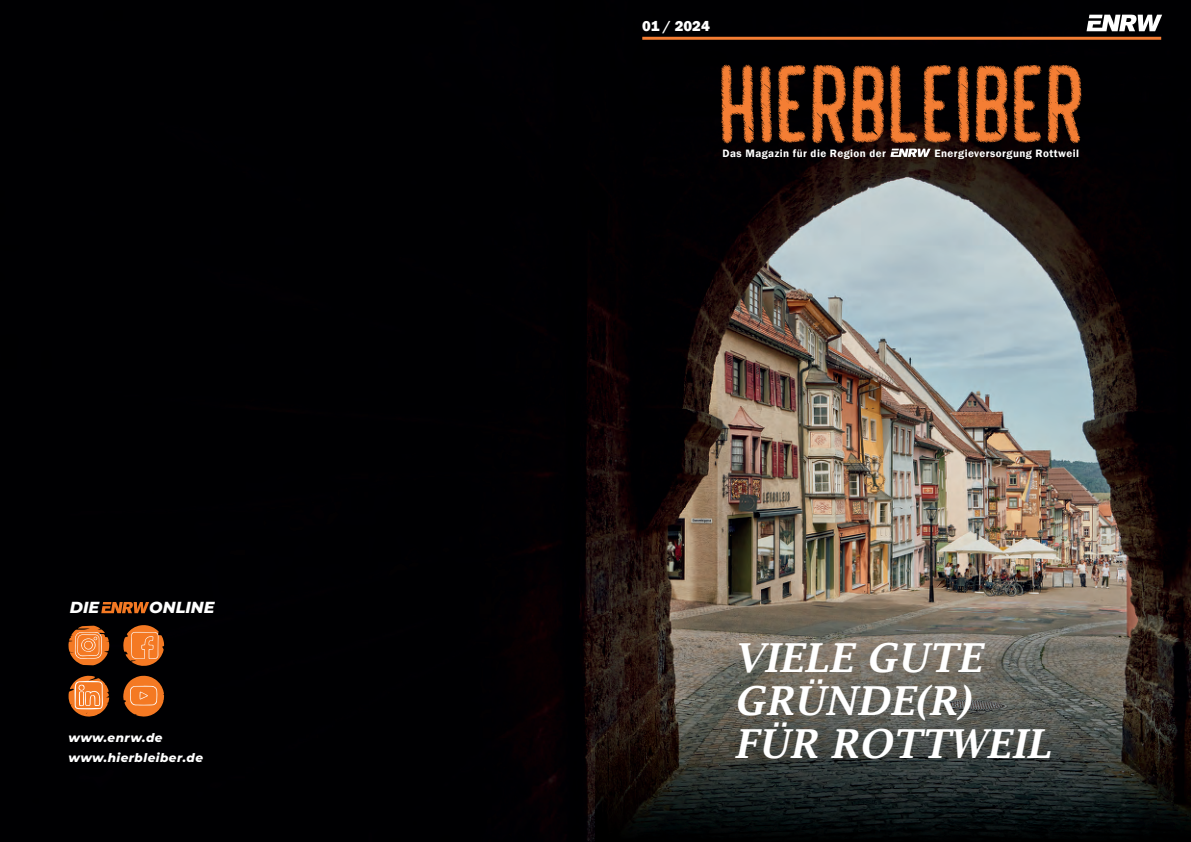
<style>
.page{position:relative;width:1191px;height:842px;background:#fff}
.page>*{position:absolute;margin:0;border:0;box-sizing:border-box;transform-origin:0 0}
.t1{font:italic 600 40px/43px "Lucida Bright";color:#fff}
.t2{font:italic 800 16px "Montserrat";color:#fff}
.t3{font:800 15px "Franklin Gothic";color:#fff}
.t4{font:italic 800 12px/20.4px "Montserrat";letter-spacing:.04em;color:#fff}
.t5{font:600 11px "Franklin Gothic";letter-spacing:.04em;color:#fff}
</style>
<div class="page">
<img style="left:0;top:0;width:1191px;height:842px">
<svg style="left:1086px;top:15px;width:76px;height:16px"></svg>
<hr style="left:642px;top:37px;width:519px;height:3px;background:#f47e34">
<svg style="left:721px;top:64px;width:33px;height:79px"></svg>
<svg style="left:760px;top:66px;width:12px;height:77px"></svg>
<svg style="left:778px;top:65px;width:28px;height:78px"></svg>
<svg style="left:812px;top:65px;width:34px;height:78px"></svg>
<svg style="left:852px;top:66px;width:32px;height:77px"></svg>
<svg style="left:890px;top:65px;width:27px;height:78px"></svg>
<svg style="left:923px;top:65px;width:28px;height:78px"></svg>
<svg style="left:957px;top:66px;width:12px;height:77px"></svg>
<svg style="left:975px;top:66px;width:32px;height:77px"></svg>
<svg style="left:1013px;top:65px;width:28px;height:78px"></svg>
<svg style="left:1047px;top:65px;width:34px;height:78px"></svg>
<svg style="left:890px;top:149px;width:40px;height:8px"></svg>
<img style="left:595px;top:699px;width:596px;height:143px">
<svg style="left:123px;top:675px;width:41px;height:42px"></svg>
<svg style="left:69px;top:675px;width:40px;height:42px"></svg>
<svg style="left:123px;top:625px;width:41px;height:42px"></svg>
<svg style="left:68px;top:626px;width:41px;height:39px"></svg>
<svg style="left:101px;top:602px;width:48px;height:11px"></svg>
<h2 class="t2" style="left:70px;top:596px;width:31px">DIE</h2>
<h2 class="t2" style="left:149px;top:596px;width:67px">ONLINE</h2>
<p class="t4" style="left:69px;top:726px;width:136px">www.enrw.de www.hierbleiber.de</p>
<h3 class="t3" style="left:642px;top:16px;width:69px">01 / 2024</h3>
<p class="t5" style="left:722px;top:147px;width:165px">Das Magazin für die Region der</p>
<p class="t5" style="left:934px;top:147px;width:146px">Energieversorgung Rottweil</p>
<h1 class="t1" style="left:734px;top:636px;width:318px">VIELE GUTE<br>GRÜNDE(R)<br>FÜR ROTTWEIL</h1>
</div>
